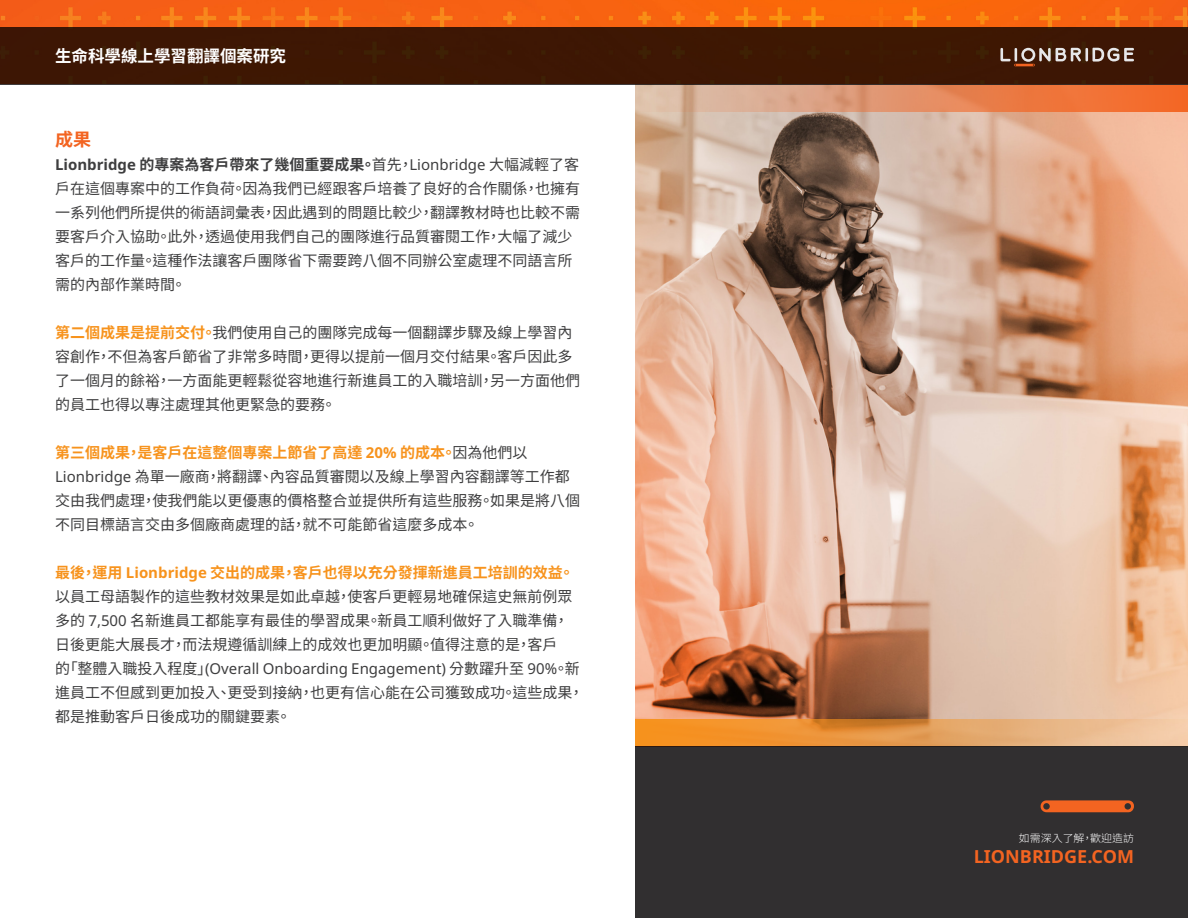
<style>
.page{position:relative;width:1188px;height:918px;background:#fff}
.page>*{position:absolute;margin:0;border:0;box-sizing:border-box;transform-origin:0 0}
.t1{font:700 18px "Noto Sans";color:#f36421}
.t2{font:700 18px "Noto Sans CJ Ktc";color:#f36421}
.t3{font:700 16.5px "Noto Sans CJ Ktc";color:#fff}
.t4{font:15px/24px "Noto Sans CJ Ktc";color:#3e3e3f}
.t5{font:300 10.5px "Noto Sans CJ Ktc";color:#fff;scale:1.04 1}
.s1{font-family:"Noto Sans";font-weight:700}
.s2{font-weight:700}
.s3{font-family:"Noto Sans"}
.s4{font-weight:700;color:#f7931d}
.s5{font-family:"Noto Sans";font-weight:700;color:#f7931d}
</style>
<div class="page">
<img style="left:635px;top:112px;width:553px;height:607px">
<div style="left:635px;top:746px;width:553px;height:172px;background:#312f30"></div>
<img style="left:0;top:0;width:1188px;height:27px">
<div style="left:0;top:27px;width:1188px;height:58px;background:#3e1704"></div>
<svg style="left:1000px;top:48px;width:134px;height:18px"></svg>
<svg style="left:1041px;top:800px;width:93px;height:12px"></svg>
<svg style="left:635px;top:85px;width:553px;height:27px;background:#e49066"></svg>
<svg style="left:635px;top:719px;width:553px;height:27px;background:#eaa259"></svg>
<p class="t3" style="left:55px;top:46px;width:232px">生命科學線上學習翻譯個案研究</p>
<p class="t2" style="left:55px;top:129px;width:37px">成果</p>
<p class="t4" style="left:55px;top:153px;width:526px"><span class="s1">Lionbridge</span> <span class="s2">的專案為客戶帶來了幾個重要成果。</span>首先，<span class="s3">Lionbridge</span> 大幅減輕了客戶在這個專案中的工作負荷。因為我們已經跟客戶培養了良好的合作關係，也擁有一系列他們所提供的術語詞彙表，因此遇到的問題比較少，翻譯教材時也比較不需要客戶介入協助。此外，透過使用我們自己的團隊進行品質審閱工作，大幅了減少客戶的工作量。這種作法讓客戶團隊省下需要跨八個不同辦公室處理不同語言所需的內部作業時間。</p>
<p class="t4" style="left:55px;top:321px;width:526px"><span class="s4">第二個成果是提前交付。</span>我們使用自己的團隊完成每一個翻譯步驟及線上學習內容創作，不但為客戶節省了非常多時間，更得以提前一個月交付結果。客戶因此多了一個月的餘裕，一方面能更輕鬆從容地進行新進員工的入職培訓，另一方面他們的員工也得以專注處理其他更緊急的要務。</p>
<p class="t4" style="left:55px;top:441px;width:526px"><span class="s4">第三個成果，是客戶在這整個專案上節省了高達</span> <span class="s5">20%</span> <span class="s4">的成本。</span>因為他們以<span class="s3">Lionbridge</span> 為單一廠商，將翻譯、內容品質審閱以及線上學習內容翻譯等工作都交由我們處理，使我們能以更優惠的價格整合並提供所有這些服務。如果是將八個不同目標語言交由多個廠商處理的話，就不可能節省這麼多成本。</p>
<p class="t4" style="left:55px;top:561px;width:530px"><span class="s4">最後，運用</span> <span class="s5">Lionbridge</span> <span class="s4">交出的成果，客戶也得以充分發揮新進員工培訓的效益。</span>以員工母語製作的這些教材效果是如此卓越，使客戶更輕易地確保這史無前例眾多的 <span class="s3">7,500</span> 名新進員工都能享有最佳的學習成果。新員工順利做好了入職準備，日後更能大展長才，而法規遵循訓練上的成效也更加明顯。值得注意的是，客戶<br>的「整體入職投入程度」<span class="s3">(Overall Onboarding Engagement)</span> 分數躍升至 <span class="s3">90%</span>。新進員工不但感到更加投入、更受到接納，也更有信心能在公司獲致成功。這些成果，都是推動客戶日後成功的關鍵要素。</p>
<p class="t5" style="left:1019px;top:832px;width:112px">如需深入了解，歡迎造訪</p>
<p class="t1" style="left:974px;top:847px;width:162px">LIONBRIDGE.COM</p>
</div>
